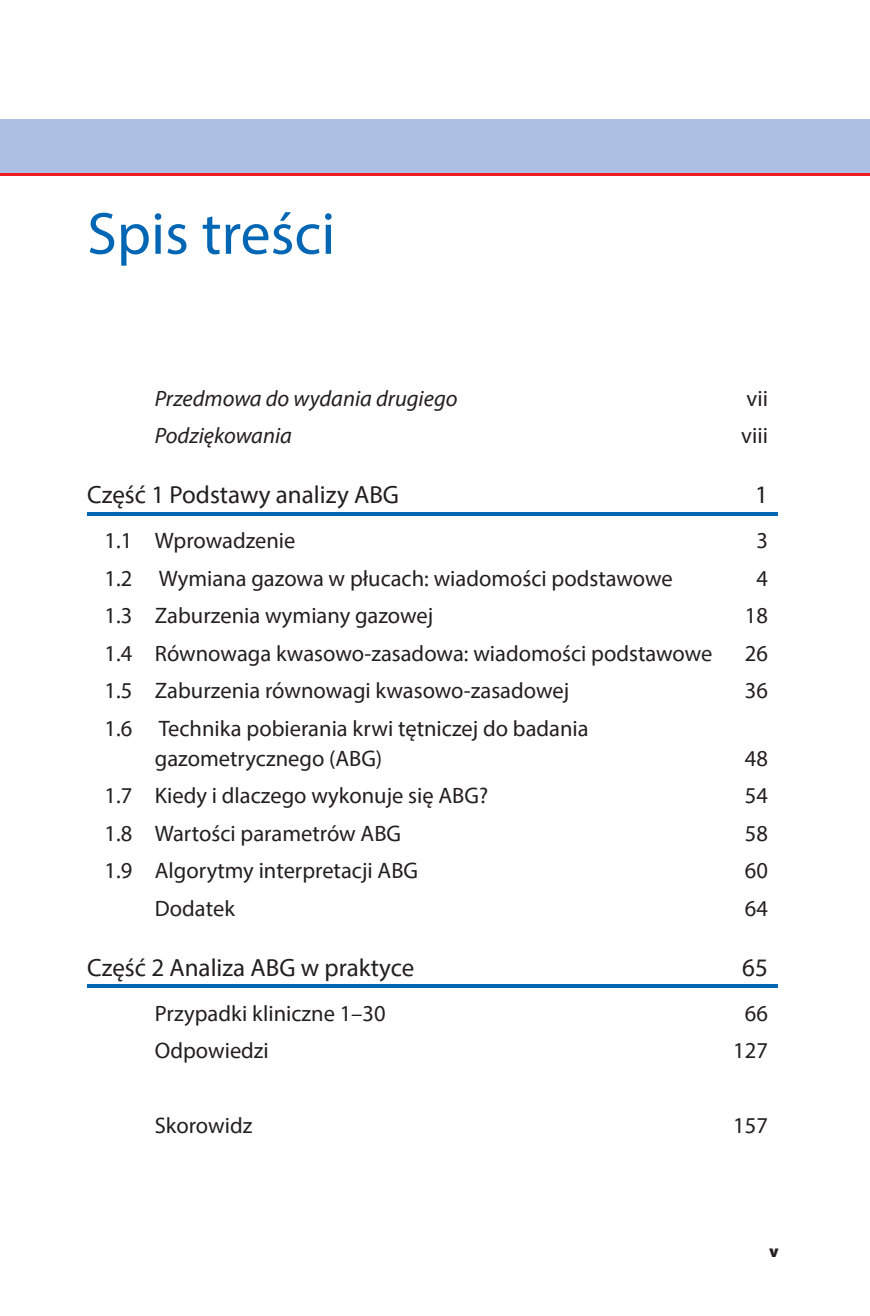
<style>
.page{position:relative;width:870px;height:1316px;background:#fff}
.page>*{position:absolute;margin:0;border:0;box-sizing:border-box;transform-origin:0 0}
.t1{font:60px "Myriad Pro";color:#0166b3}
.t2{font:25px "Myriad Pro";color:#231f20}
.t3{font:22.5px/30px "Myriad Pro";color:#231f20}
.t4{font:italic 22.5px "Myriad Pro";color:#231f20}
.t5{font:900 17.5px "Myriad Pro";color:#231f20}
</style>
<div class="page">
<div style="left:0;top:119px;width:869px;height:55px;background:#adbfe2"></div>
<hr style="left:0;top:173px;width:869px;height:2px;background:#ee1d23">
<hr style="left:87px;top:512px;width:690px;height:3px;background:#0166b3">
<hr style="left:87px;top:984px;width:690px;height:3px;background:#0166b3">
<h1 class="t1" style="left:87px;top:197px;width:249px">Spis treści</h1>
<p class="t4" style="left:155px;top:384px;width:304px">Przedmowa do wydania drugiego</p>
<p class="t3" style="left:746px;top:383px;width:23px">vii</p>
<p class="t4" style="left:155px;top:422px;width:139px">Podziękowania</p>
<p class="t3" style="left:741px;top:420px;width:28px">viii</p>
<p class="t2" style="left:87px;top:479px;width:313px">Część 1 Podstawy analizy ABG</p>
<p class="t2" style="left:754px;top:479px;width:14px">1</p>
<p class="t3" style="left:104px;top:525px;width:192px">1.1 Wprowadzenie</p>
<p class="t3" style="left:756px;top:525px;width:13px">3</p>
<p class="t3" style="left:104px;top:563px;width:569px">1.2 Wymiana gazowa w płucach: wiadomości podstawowe</p>
<p class="t3" style="left:756px;top:563px;width:13px">4</p>
<p class="t3" style="left:104px;top:600px;width:330px">1.3 Zaburzenia wymiany gazowej</p>
<p class="t3" style="left:744px;top:600px;width:25px">18</p>
<p class="t3" style="left:104px;top:638px;width:609px">1.4 Równowaga kwasowo-zasadowa: wiadomości podstawowe</p>
<p class="t3" style="left:744px;top:638px;width:25px">26</p>
<p class="t3" style="left:104px;top:675px;width:466px">1.5 Zaburzenia równowagi kwasowo-zasadowej</p>
<p class="t3" style="left:744px;top:675px;width:25px">36</p>
<p class="t3" style="left:155px;top:713px;width:435px;text-indent:-50px">1.6 Technika pobierania krwi tętniczej do badania gazometrycznego (ABG)</p>
<p class="t3" style="left:744px;top:743px;width:25px">48</p>
<p class="t3" style="left:104px;top:780px;width:385px">1.7 Kiedy i dlaczego wykonuje się ABG?</p>
<p class="t3" style="left:744px;top:780px;width:25px">54</p>
<p class="t3" style="left:104px;top:818px;width:298px">1.8 Wartości parametrów ABG</p>
<p class="t3" style="left:744px;top:818px;width:25px">58</p>
<p class="t3" style="left:104px;top:855px;width:315px">1.9 Algorytmy interpretacji ABG</p>
<p class="t3" style="left:744px;top:855px;width:25px">60</p>
<p class="t3" style="left:155px;top:893px;width:82px">Dodatek</p>
<p class="t3" style="left:744px;top:893px;width:25px">64</p>
<p class="t2" style="left:87px;top:952px;width:328px">Część 2 Analiza ABG w praktyce</p>
<p class="t2" style="left:742px;top:952px;width:27px">65</p>
<p class="t3" style="left:155px;top:998px;width:232px">Przypadki kliniczne 1–30</p>
<p class="t3" style="left:744px;top:998px;width:25px">66</p>
<p class="t3" style="left:155px;top:1035px;width:115px">Odpowiedzi</p>
<p class="t3" style="left:733px;top:1035px;width:36px">127</p>
<p class="t3" style="left:155px;top:1110px;width:99px">Skorowidz</p>
<p class="t3" style="left:733px;top:1110px;width:36px">157</p>
<p class="t5" style="left:768px;top:1239px;width:11px">v</p>
</div>
